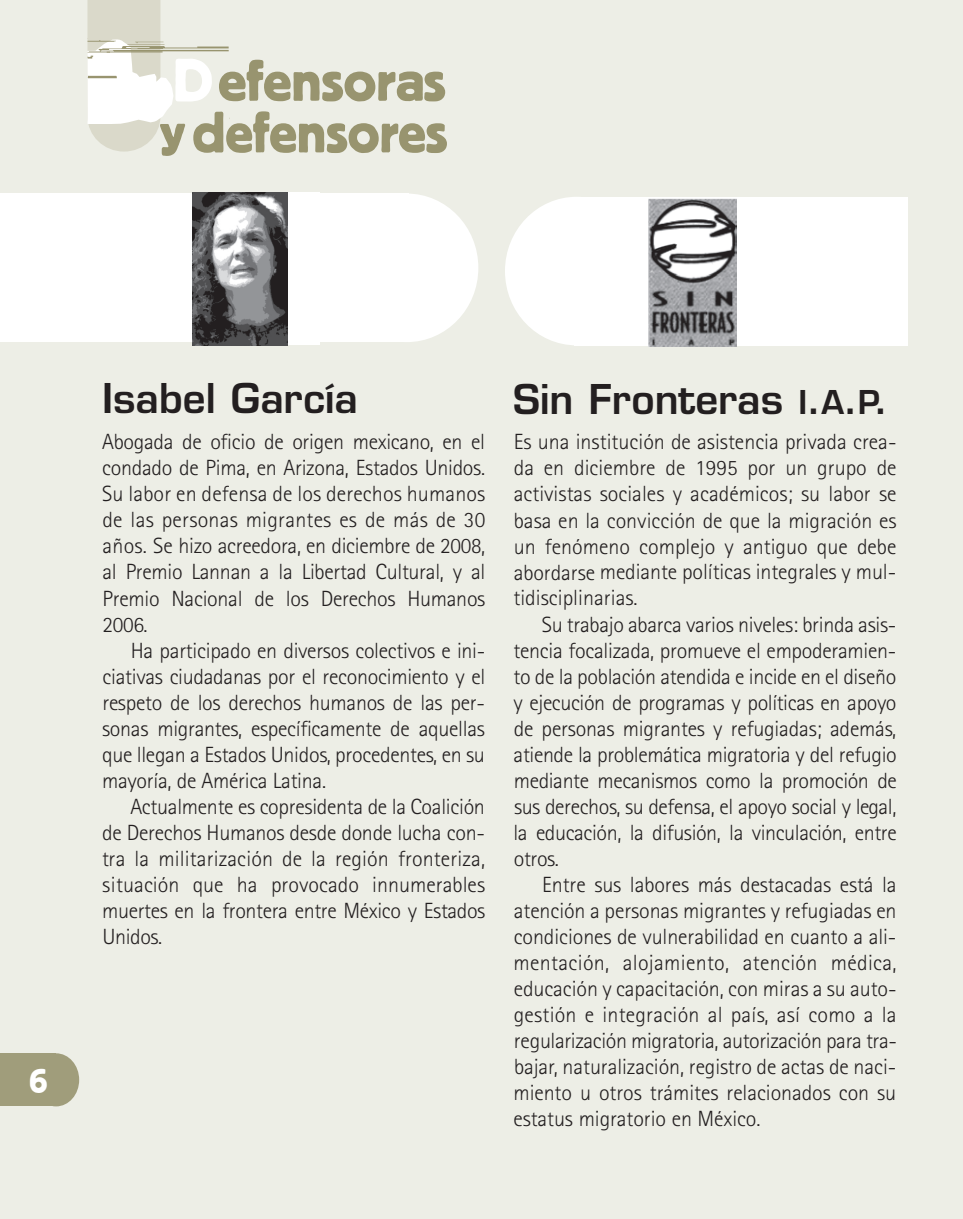
<style>
.page{position:relative;width:963px;height:1219px;background:#fff}
.page>*{position:absolute;margin:0;border:0;box-sizing:border-box;transform-origin:0 0}
.t1{font:600 40px "Eurostile LT Std";color:#231f20}
.t2{font:36px "Block T";color:#fff}
.t3{font:300 22px/26px "Rotis Sans Serif Std";letter-spacing:-.015em;color:#231f20;text-align:justify}
.s1{font-size:32px}
</style>
<div class="page">
<div style="left:0;top:0;width:962px;height:1218px;background:#edeee6"></div>
<svg style="left:87px;top:0;width:360px;height:156px"></svg>
<div style="left:0;top:1053px;width:55px;height:53px;background:#a09d7b"></div>
<div style="left:33px;top:1053px;width:46px;height:53px;background:#a09d7b;border-radius:50%"></div>
<div style="left:0;top:193px;width:409px;height:149px;background:#fff"></div>
<div style="left:335px;top:193px;width:143px;height:149px;background:#fff;border-radius:50%"></div>
<div style="left:574px;top:197px;width:333px;height:148px;background:#fff"></div>
<div style="left:505px;top:197px;width:143px;height:148px;background:#fff;border-radius:50%"></div>
<img style="left:648px;top:198px;width:88px;height:149px">
<div style="left:193px;top:192px;width:127px;height:153px;background:#fff"></div>
<img style="left:193px;top:192px;width:95px;height:153px">
<h2 class="t2" style="left:29px;top:1061px;width:20px">6</h2>
<h1 class="t1" style="left:102px;top:373px;width:257px">Isabel García</h1>
<h1 class="t1" style="left:513px;top:374px;width:377px">Sin Fronteras <span class="s1">I</span>.<span class="s1">A</span>.<span class="s1">P</span>.</h1>
<p class="t3" style="left:102px;top:429px;width:384px">Abogada de oficio de origen mexicano, en el condado de Pima, en Arizona, Estados Unidos.<br>Su labor en defensa de los derechos humanos de las personas migrantes es de más de 30 años. Se hizo acreedora, en diciembre de 2008, al Pre mio Lannan a la Libertad Cultural, y al Premio Nacional de los Derechos Humanos 2006.</p>
<p class="t3" style="left:102px;top:637px;width:385px;text-indent:29px">Ha participado en diversos colectivos e ini&shy;ciativas ciudadanas por el reconocimiento y el respeto de los derechos humanos de las per&shy;sonas migrantes, específicamente de aquellas que llegan a Estados Unidos, procedentes, en su mayoría, de Amé rica Latina.</p>
<p class="t3" style="left:102px;top:793px;width:385px;text-indent:28px">Actualmente es copresidenta de la Coalición de Derechos Humanos desde donde lucha con&shy;tra la militarización de la región fronteriza, si tuación que ha provocado innumerables muertes en la frontera entre México y Estados Unidos.</p>
<p class="t3" style="left:513px;top:429px;width:385px">Es una institución de asistencia privada crea&shy;da en diciembre de 1995 por un grupo de activistas sociales y académicos; su labor se basa en la convicción de que la migración es un fenómeno complejo y antiguo que debe abordarse mediante políticas integrales y mul - tidisciplinarias.</p>
<p class="t3" style="left:513px;top:611px;width:385px;text-indent:28px">Su trabajo abarca varios niveles: brinda asis&shy;tencia focalizada, promueve el empoderamien&shy;to de la población atendida e incide en el diseño y ejecución de programas y políticas en apoyo de personas migrantes y refugiadas; además, a tiende la problemática migratoria y del refugio mediante mecanismos como la promoción de sus derechos, su defensa, el apoyo social y legal, la educación, la difusión, la vinculación, entre otros.</p>
<p class="t3" style="left:513px;top:871px;width:385px;text-indent:29px">Entre sus labores más destacadas está la atención a personas migrantes y refugiadas en condiciones de vulnerabilidad en cuanto a ali&shy;mentación, alojamiento, atención médica, educación y capacitación, con miras a su auto&shy;gestión e integración al país, así como a la re gularización migratoria, autorización para tra - bajar, naturalización, registro de actas de naci - miento u otros trámites relacionados con su estatus migratorio en México.</p>
</div>
